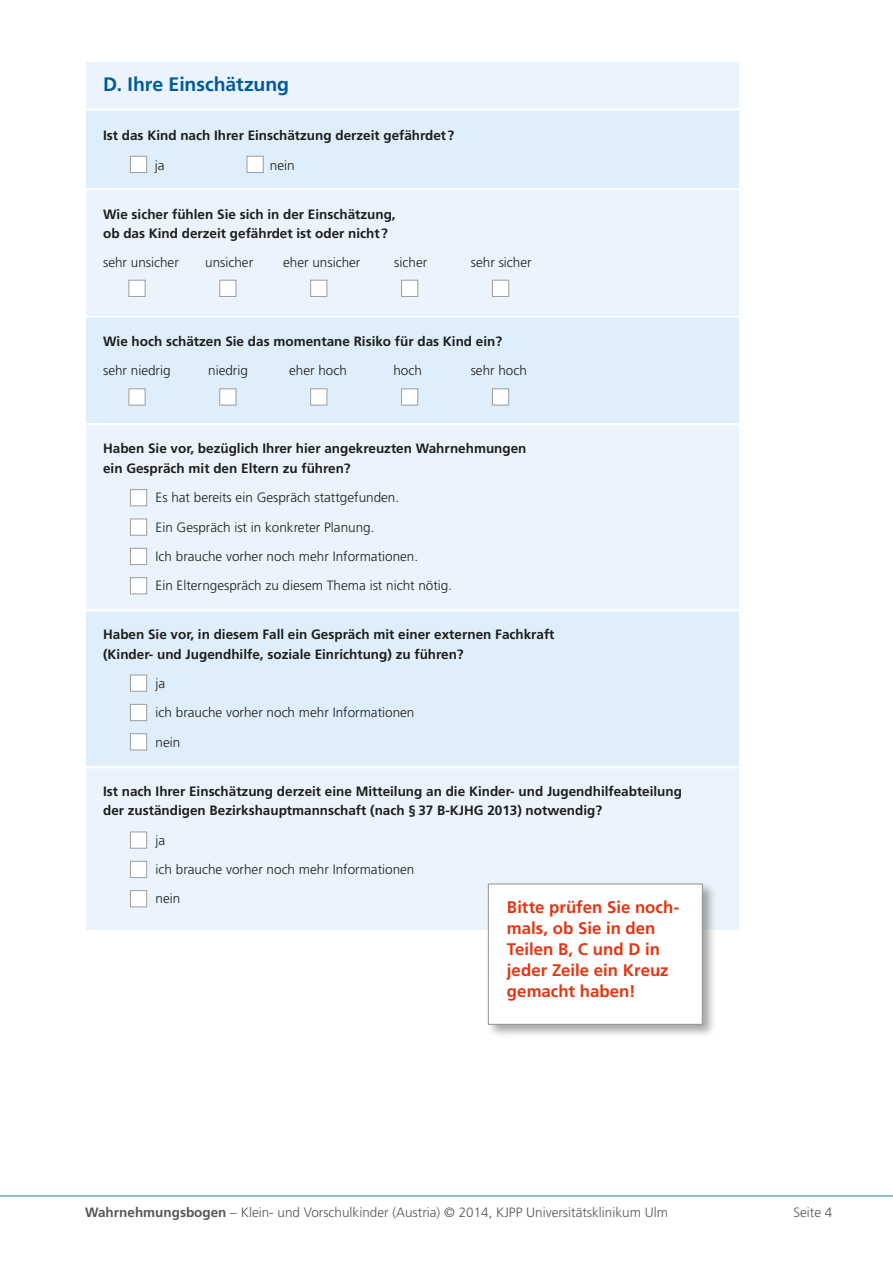
<style>
.page{position:relative;width:893px;height:1263px;background:#fff}
.page>*{position:absolute;margin:0;border:0;box-sizing:border-box;transform-origin:0 0}
.t1{font:700 19.5px "Frutiger LT";letter-spacing:-.005em;color:#005b9e}
.t2{font:700 16.8px/21px "Frutiger LT";color:#e63412}
.t3{font:700 13.5px/19.5px "Frutiger LT";color:#1d1d1b}
.t4{font:300 13.5px/29.4px "Frutiger LT";color:#1d1d1b}
.t5{font:300 13.5px "Frutiger LT";color:#575756}
.s1{font-weight:700}
</style>
<div class="page">
<hr style="left:0;top:1195px;width:893px;height:1px;background:#3588c3">
<div style="left:86px;top:62px;width:653px;height:867px;background:#ebf4fc"></div>
<div style="left:86px;top:109px;width:653px;height:80px;background:#dfeefb"></div>
<div style="left:86px;top:315px;width:653px;height:109px;background:#dfeefb"></div>
<div style="left:86px;top:610px;width:653px;height:156px;background:#dfeefb"></div>
<svg style="left:130px;top:155px;width:17px;height:18px"></svg>
<svg style="left:246px;top:155px;width:18px;height:18px"></svg>
<svg style="left:128px;top:279px;width:18px;height:18px"></svg>
<svg style="left:219px;top:279px;width:18px;height:18px"></svg>
<svg style="left:310px;top:279px;width:18px;height:18px"></svg>
<svg style="left:401px;top:279px;width:18px;height:18px"></svg>
<svg style="left:492px;top:279px;width:17px;height:18px"></svg>
<svg style="left:128px;top:388px;width:18px;height:18px"></svg>
<svg style="left:219px;top:388px;width:18px;height:18px"></svg>
<svg style="left:310px;top:388px;width:18px;height:18px"></svg>
<svg style="left:401px;top:388px;width:18px;height:18px"></svg>
<svg style="left:492px;top:388px;width:17px;height:18px"></svg>
<svg style="left:130px;top:489px;width:17px;height:18px"></svg>
<svg style="left:130px;top:518px;width:17px;height:18px"></svg>
<svg style="left:130px;top:547px;width:17px;height:18px"></svg>
<svg style="left:130px;top:577px;width:17px;height:18px"></svg>
<svg style="left:130px;top:674px;width:17px;height:18px"></svg>
<svg style="left:130px;top:704px;width:17px;height:17px"></svg>
<svg style="left:130px;top:733px;width:17px;height:18px"></svg>
<svg style="left:130px;top:831px;width:17px;height:18px"></svg>
<svg style="left:130px;top:860px;width:17px;height:18px"></svg>
<svg style="left:130px;top:890px;width:17px;height:18px"></svg>
<hr style="left:81px;top:108px;width:704px;height:3px;background:#fff">
<hr style="left:81px;top:188px;width:704px;height:2px;background:#fff">
<hr style="left:81px;top:315px;width:704px;height:2px;background:#fff">
<hr style="left:81px;top:423px;width:704px;height:2px;background:#fff">
<hr style="left:81px;top:609px;width:704px;height:2px;background:#fff">
<hr style="left:81px;top:766px;width:704px;height:2px;background:#fff">
<div style="left:486px;top:881px;width:231px;height:158px;background:#1d1d1b;opacity:.4"></div>
<div style="left:488px;top:884px;width:215px;height:141px;background:#fff;border:1px solid #939292"></div>
<h1 class="t1" style="left:103px;top:73px;width:187px">D. Ihre Einschätzung</h1>
<p class="t3" style="left:103px;top:126px;width:353px">Ist das Kind nach Ihrer Einschätzung derzeit gefährdet?</p>
<p class="t4" style="left:155px;top:150px;width:11px">ja</p>
<p class="t4" style="left:270px;top:150px;width:26px">nein</p>
<p class="t3" style="left:103px;top:204px;width:294px">Wie sicher fühlen Sie sich in der Einschätzung, ob das Kind derzeit gefährdet ist oder nicht?</p>
<p class="t4" style="left:103px;top:248px;width:77px">sehr unsicher</p>
<p class="t4" style="left:205px;top:248px;width:50px">unsicher</p>
<p class="t4" style="left:283px;top:248px;width:79px">eher unsicher</p>
<p class="t4" style="left:394px;top:248px;width:34px">sicher</p>
<p class="t4" style="left:471px;top:248px;width:62px">sehr sicher</p>
<p class="t3" style="left:103px;top:331px;width:401px">Wie hoch schätzen Sie das momentane Risiko für das Kind ein?</p>
<p class="t4" style="left:103px;top:356px;width:69px">sehr niedrig</p>
<p class="t4" style="left:208px;top:356px;width:41px">niedrig</p>
<p class="t4" style="left:289px;top:356px;width:59px">eher hoch</p>
<p class="t4" style="left:393px;top:356px;width:30px">hoch</p>
<p class="t4" style="left:471px;top:356px;width:58px">sehr hoch</p>
<p class="t3" style="left:103px;top:439px;width:425px">Haben Sie vor, bezüglich Ihrer hier angekreuzten Wahrnehmungen ein Gespräch mit den Eltern zu führen?</p>
<p class="t4" style="left:156px;top:483px;width:298px">Es hat bereits ein Gespräch stattgefunden.<br>Ein Gespräch ist in konkreter Planung.<br>Ich brauche vorher noch mehr Informationen.<br>Ein Elterngespräch zu diesem Thema ist nicht nötig.</p>
<p class="t3" style="left:103px;top:625px;width:453px">Haben Sie vor, in diesem Fall ein Gespräch mit einer externen Fachkraft (Kinder- und Jugendhilfe, soziale Einrichtung) zu führen?</p>
<p class="t4" style="left:156px;top:669px;width:260px">ja<br>ich brauche vorher noch mehr Informationen nein</p>
<p class="t3" style="left:103px;top:781px;width:580px">Ist nach Ihrer Einschätzung derzeit eine Mitteilung an die Kinder- und Jugendhilfeabteilung der zuständigen Bezirkshauptmannschaft (nach § 37 B-KJHG 2013) notwendig?</p>
<p class="t4" style="left:156px;top:825px;width:260px">ja<br>ich brauche vorher noch mehr Informationen nein</p>
<p class="t2" style="left:507px;top:897px;width:174px">Bitte prüfen Sie noch&shy;mals, ob Sie in den<br>Teilen B, C und D in jeder Zeile ein Kreuz gemacht haben!</p>
<p class="t5" style="left:85px;top:1205px;width:584px"><span class="s1">Wahrnehmungsbogen</span> – Klein- und Vorschulkinder (Austria) © 2014, KJPP Universitätsklinikum Ulm</p>
<p class="t5" style="left:793px;top:1205px;width:41px">Seite 4</p>
</div>
